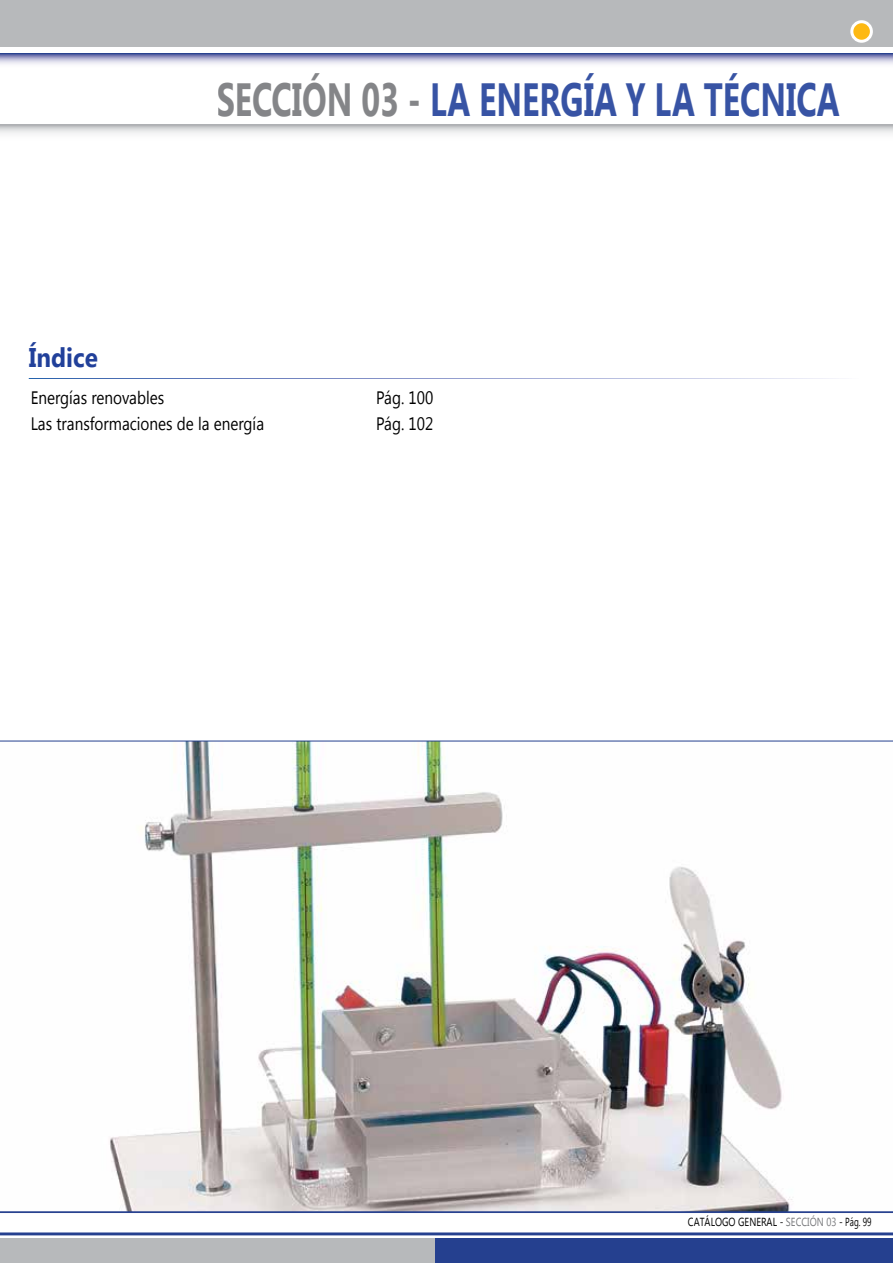
<style>
.page{position:relative;width:893px;height:1263px;background:#fff}
.page>*{position:absolute;margin:0;border:0;box-sizing:border-box;transform-origin:0 0}
.t1{font:700 46.5px "Segoe UI";color:#21409a;scale:.7 1}
.t2{font:700 27px "Segoe UI";color:#21409a;scale:.9 1}
.t3{font:18px "Segoe UI";color:#000;scale:.85 1}
.t4{font:11.7px "Segoe UI";color:#000;scale:.8 1}
.s1{color:#77787b}
</style>
<div class="page">
<div style="left:435px;top:1238px;width:458px;height:25px;background:#25408f"></div>
<div style="left:0;top:1238px;width:435px;height:25px;background:#b7b9bb"></div>
<div style="left:0;top:0;width:893px;height:47px;background:#b7b9bb"></div>
<svg style="left:0;top:53px;width:893px;height:11px;background:#a5a9cc"></svg>
<hr style="left:0;top:1232px;width:893px;height:3px;background:#25408f">
<hr style="left:0;top:1212px;width:893px;height:1px;background:#25408f">
<svg style="left:852px;top:22px;width:19px;height:19px"></svg>
<div style="left:850px;top:20px;width:23px;height:23px;border:3px solid #fff;border-radius:50%"></div>
<svg style="left:0;top:741px;width:893px;height:471px"></svg>
<svg style="left:0;top:125px;width:893px;height:9px"></svg>
<h2 class="t2" style="left:29px;top:338px;width:78px">ÍNDICE</h2>
<h1 class="t1" style="left:217px;top:66px;width:892px"><span class="s1">SECCIÓN 03 -</span> LA ENERGÍA Y LA TÉCNICA</h1>
<p class="t3" style="left:31px;top:385px;width:159px">Energías renovables</p>
<p class="t3" style="left:376px;top:385px;width:69px">Pág. 100</p>
<p class="t3" style="left:31px;top:411px;width:276px">Las transformaciones de la energía</p>
<p class="t3" style="left:376px;top:411px;width:69px">Pág. 102</p>
<p class="t4" style="left:688px;top:1214px;width:231px">CATÁLOGO GENERAL - <span class="s1">Sección 03</span> - Pág. 99</p>
</div>
